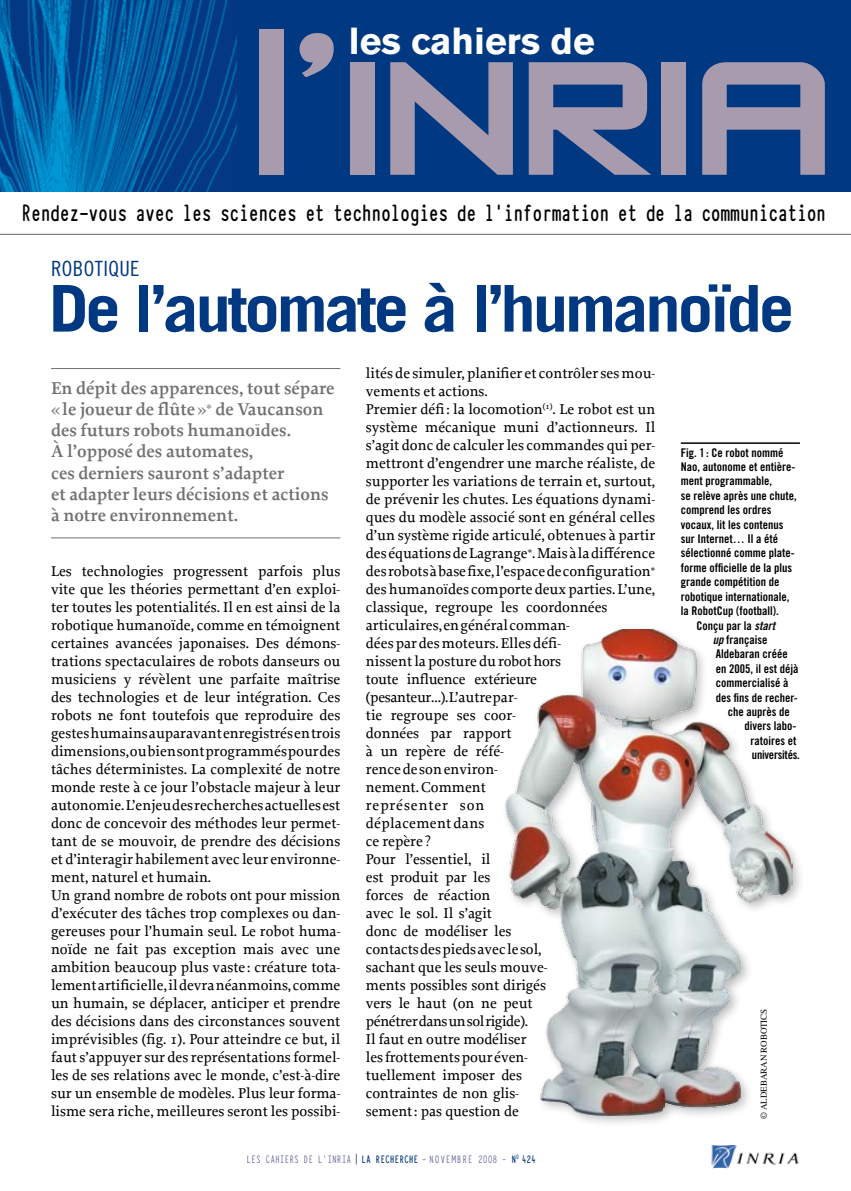
<style>
.page{position:relative;width:851px;height:1191px;background:#fff}
.page>*{position:absolute;margin:0;border:0;box-sizing:border-box;transform-origin:0 0}
.t1{font:191.7px "Zero Twos";letter-spacing:-.03em;color:#a89bae;scale:1.1 1}
.t2{font:700 64.5px "Trade Gothic";letter-spacing:-.045em;color:#003882;scale:1.1 1}
.t3{font:700 37.35px "Akzidenz Grotesk BE";color:#fff}
.t4{font:700 26.25px "Typewriter Condensed";letter-spacing:-.045em;color:#000;scale:.9 1}
.t5{font:21px "Trade Gothic Cond Eighteen";letter-spacing:.02em;color:#003882}
.t6{font:600 18px/21px "Proforma";color:#707173}
.t7{font:15px/18px "Proforma";color:#000}
.t8{font:12px "Trade Gothic Bold Cond Twenty";color:#000}
.t9{font:700 12px "Typewriter Condensed";letter-spacing:-.01em;color:#003882;scale:.9 1}
.t10{font:12px "Typewriter Condensed";letter-spacing:-.01em;color:#63659f;scale:.9 1}
.t11{font:12px "Trade Gothic Bold Cond Twenty";letter-spacing:-.02em;color:#000}
.t12{font:9px "Times";color:#000}
.s1{font-weight:400;color:#63659f}
.s2{font-family:"Trade Gothic Bold Cond Twenty Obl"}
</style>
<div class="page">
<img style="left:711px;top:1145px;width:88px;height:23px">
<hr style="left:51px;top:368px;width:289px;height:1px;background:#707173">
<hr style="left:51px;top:537px;width:289px;height:1px;background:#707173">
<div style="left:0;top:0;width:850px;height:191px;background:#003882"></div>
<img style="left:0;top:0;width:236px;height:191px">
<hr style="left:0;top:234px;width:850px;height:1px;background:#646567">
<hr style="left:680px;top:442px;width:119px;height:2px;background:#000">
<div style="left:500px;top:624px;width:304px;height:503px;background:#000;opacity:.25"></div>
<img style="left:505px;top:629px;width:287px;height:486px">
<h3 class="t3" style="left:349px;top:19px;width:247px">les cahiers de</h3>
<h1 class="t1" style="left:247px;top:25px;width:535px">l’INRIA</h1>
<h3 class="t4" style="left:21px;top:193px;width:896px">Rendez-vous avec les sciences et technologies de l’information et de la communication</h3>
<h3 class="t5" style="left:51px;top:256px;width:90px">ROBOTIQUE</h3>
<h2 class="t2" style="left:49px;top:269px;width:679px">De l’automate à l’humanoïde</h2>
<p class="t6" style="left:51px;top:378px;width:285px">En dépit des apparences, tout sépare « le joueur de flûte »<sup>*</sup> de Vaucanson des futurs robots humanoïdes.<br>À l’opposé des automates,<br>ces derniers sauront s’adapter<br>et adapter leurs décisions et actions à notre environnement.</p>
<p class="t7" style="left:51px;top:562px;width:291px">Les technologies progressent parfois plus vite que les théories permettant d’en exploi&shy;ter toutes les potentialités. Il en est ainsi de la robotique humanoïde, comme en témoignent certaines avancées japonaises. Des démons&shy;trations spectaculaires de robots danseurs ou musiciens y révèlent une parfaite maîtrise des technologies et de leur intégration. Ces robots ne font toutefois que reproduire des gestes humains auparavant enregistrés en trois dimensions, ou bien sont programmés pour des tâches déterministes. La complexité de notre monde reste à ce jour l’obstacle majeur à leur autonomie. L’enjeu des recherches actuelles est donc de concevoir des méthodes leur permet&shy;tant de se mouvoir, de prendre des décisions et d’interagir habilement avec leur environne&shy;ment, naturel et humain.<br>Un grand nombre de robots ont pour mission d’exécuter des tâches trop complexes ou dan&shy;gereuses pour l’humain seul. Le robot huma&shy;noïde ne fait pas exception mais avec une ambition beaucoup plus vaste : créature tota&shy;lement artificielle, il devra néanmoins, comme un humain, se déplacer, anticiper et prendre des décisions dans des circonstances souvent imprévisibles (fig. 1). Pour atteindre ce but, il faut s’appuyer sur des représentations formel&shy;les de ses relations avec le monde, c’est-à-dire sur un ensemble de modèles. Plus leur forma&shy;lisme sera riche, meilleures seront les possibi-</p>
<p class="t7" style="left:366px;top:364px;width:291px">lités de simuler, planifier et contrôler ses mou&shy;vements et actions.<br>Premier défi: la locomotion<sup>(1)</sup>. Le robot est un système mécanique muni d’actionneurs. Il s’agit donc de calculer les commandes qui per&shy;mettront d’engendrer une marche réaliste, de supporter les variations de terrain et, surtout, de prévenir les chutes. Les équations dynami&shy;ques du modèle associé sont en général celles d’un système rigide articulé, obtenues à partir des équations de Lagrange<sup>*</sup>. Mais à la différence des robots à base fixe, l’espace de configuration<sup>* </sup>des humanoïdes comporte deux parties. L’une, classique, regroupe les coordonnées articulaires, en général comman-<br>dées par des moteurs. Elles défi-<br>nissent la posture du robot hors<br>toute influence extérieure<br>(pesanteur…). L’autre par-<br>tie regroupe ses coor-<br>données par rapport<br>à un repère de réfé-<br>rence de son environ-<br>nement. Comment<br>représenter son<br>déplacement dans<br>ce repère ?<br>Pour l’essentiel, il<br>est produit par les<br>forces de réaction<br>avec le sol. Il s’agit<br>donc de modéliser les<br>contacts des pieds avec le sol,<br>sachant que les seuls mouve-<br>ments possibles sont dirigés<br>vers le haut (on ne peut<br>pénétrer dans un sol rigide).<br>Il faut en outre modéliser<br>les frottements pour éven-<br>tuellement imposer des<br>contraintes de non glis-<br>sement: pas question de</p>
<p class="t10" style="left:246px;top:1150px;width:106px">LES CAHIERS DE L ’INRIA</p>
<p class="t9" style="left:361px;top:1150px;width:196px">la recherche <span class="s1">- NOVEMBRE 2008 -</span> N<sup>0</sup> 424</p>
<p class="t8" style="left:680px;top:445px;width:104px">Fig. 1 : Ce robot nommé</p>
<p class="t8" style="left:680px;top:459px;width:116px">Nao, autonome et entière-</p>
<p class="t8" style="left:680px;top:474px;width:93px">ment programmable,</p>
<p class="t8" style="left:680px;top:488px;width:117px">se relève après une chute,</p>
<p class="t8" style="left:680px;top:503px;width:92px">comprend les ordres</p>
<p class="t8" style="left:680px;top:517px;width:104px">vocaux, lit les contenus</p>
<p class="t8" style="left:680px;top:531px;width:99px">sur Internet… Il a été</p>
<p class="t8" style="left:680px;top:546px;width:115px">sélectionné comme plate-</p>
<p class="t8" style="left:680px;top:560px;width:113px">forme officielle de la plus</p>
<p class="t8" style="left:680px;top:575px;width:100px">grande compétition de</p>
<p class="t8" style="left:680px;top:589px;width:110px">robotique internationale,</p>
<p class="t8" style="left:680px;top:603px;width:99px">la RobotCup (football).</p>
<p class="t8" style="left:696px;top:618px;width:80px">Conçu par la <span class="s2">start</span></p>
<p class="t8" style="left:712px;top:632px;width:56px"><span class="s2">up</span> française</p>
<p class="t8" style="left:715px;top:647px;width:73px">Aldebaran créée</p>
<p class="t8" style="left:715px;top:661px;width:84px">en 2005, il est déjà</p>
<p class="t8" style="left:715px;top:675px;width:74px">commercialisé à</p>
<p class="t8" style="left:715px;top:690px;width:83px">des fins de recher-</p>
<p class="t8" style="left:727px;top:704px;width:63px">che auprès de</p>
<p class="t8" style="left:744px;top:719px;width:53px">divers labo-</p>
<p class="t8" style="left:750px;top:733px;width:47px">ratoires et</p>
<p class="t11" style="left:751px;top:747px;width:49px">universités.</p>
<p class="t12" style="left:758px;top:1118px;width:111px;rotate:-90deg">© Aldebaran Robotics</p>
</div>
